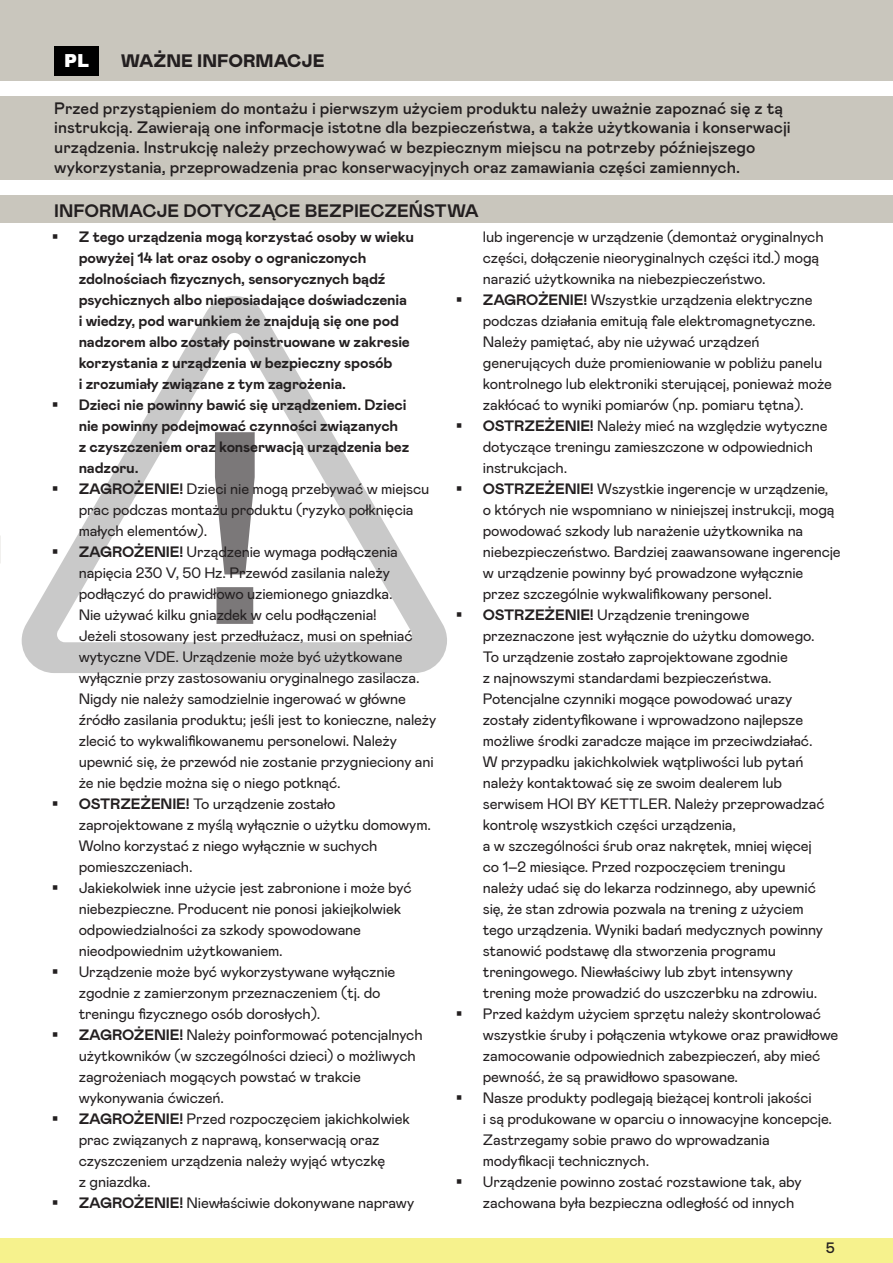
<style>
.page{position:relative;width:893px;height:1263px;background:#fff}
.page>*{position:absolute;margin:0;border:0;box-sizing:border-box;transform-origin:0 0}
.t1{font:700 18px "Mabry";color:#231f20}
.t2{font:900 18px "Mabry";color:#231f20}
.t3{font:900 18px "Arial";color:#fff}
.t4{font:500 16.5px/19.8px "Mabry";color:#231f20}
.t5{font:15px/21px "Mabry";letter-spacing:-.01em;color:#231f20}
.t6{font:700 15px/21px "Mabry";letter-spacing:-.01em;color:#231f20}
.t7{font:500 15px "Mabry";color:#231f20}
.s1{font-weight:700}
</style>
<div class="page">
<div style="left:0;top:0;width:893px;height:81px;background:#c9c6bd"></div>
<div style="left:0;top:1238px;width:893px;height:25px;background:#f6f28d"></div>
<div style="left:0;top:196px;width:893px;height:27px;background:#c9c6bd"></div>
<svg style="left:22px;top:296px;width:425px;height:377px"></svg>
<svg style="left:57px;top:333px;width:355px;height:309px"></svg>
<svg style="left:215px;top:432px;width:40px;height:192px"></svg>
<div style="left:0;top:97px;width:893px;height:83px;background:#c9c6bd"></div>
<div style="left:54px;top:46px;width:45px;height:30px;background:#000"></div>
<svg style="left:53px;top:403px;width:4px;height:4px"></svg>
<svg style="left:53px;top:487px;width:4px;height:4px"></svg>
<svg style="left:53px;top:550px;width:4px;height:4px"></svg>
<p class="t3" style="left:64px;top:47px;width:27px">PL</p>
<p class="t2" style="left:121px;top:48px;width:205px">WAŻNE INFORMACJE</p>
<p class="t4" style="left:54px;top:97px;width:738px">Przed przystąpieniem do montażu i pierwszym użyciem produktu należy uważnie zapoznać się z tą instrukcją. Zawierają one informacje istotne dla bezpieczeństwa, a także użytkowania i konserwacji urządzenia. Instrukcję należy przechowywać w bezpiecznym miejscu na potrzeby późniejszego wykorzystania, przeprowadzenia prac konserwacyjnych oraz zamawiania części zamiennych.</p>
<p class="t1" style="left:54px;top:198px;width:426px">INFORMACJE DOTYCZĄCE BEZPIECZEŃSTWA</p>
<p class="t6" style="left:79px;top:226px;width:337px">Z tego urządzenia mogą korzystać osoby w wieku powyżej 14 lat oraz osoby o ograniczonych zdolnościach fizycznych, sensorycznych bądź psychicznych albo nieposiadające doświadczenia i wiedzy, pod warunkiem że znajdują się one pod nadzorem albo zostały poinstruowane w zakresie korzystania z urządzenia w bezpieczny sposób<br>i zrozumiały związane z tym zagrożenia.</p>
<p class="t6" style="left:79px;top:394px;width:332px">Dzieci nie powinny bawić się urządzeniem. Dzieci nie powinny podejmować czynności związanych z czyszczeniem oraz konserwacją urządzenia bez nadzoru.</p>
<p class="t5" style="left:79px;top:478px;width:352px"><span class="s1">ZAGROŻENIE!</span> Dzieci nie mogą przebywać w miejscu prac podczas montażu produktu (ryzyko połknięcia małych elementów).</p>
<p class="t5" style="left:79px;top:541px;width:359px"><span class="s1">ZAGROŻENIE!</span> Urządzenie wymaga podłączenia napięcia 230 V, 50 Hz. Przewód zasilania należy podłączyć do prawidłowo uziemionego gniazdka.<br>Nie używać kilku gniazdek w celu podłączenia!<br>Jeżeli stosowany jest przedłużacz, musi on spełniać wytyczne VDE. Urządzenie może być użytkowane wyłącznie przy zastosowaniu oryginalnego zasilacza.<br>Nigdy nie należy samodzielnie ingerować w główne źródło zasilania produktu; jeśli jest to konieczne, należy zlecić to wykwalifikowanemu personelowi. Należy upewnić się, że przewód nie zostanie przygnieciony ani że nie będzie można się o niego potknąć.</p>
<p class="t5" style="left:79px;top:793px;width:354px"><span class="s1">OSTRZEŻENIE!</span> To urządzenie zostało zaprojektowane z myślą wyłącznie o użytku domowym.<br>Wolno korzystać z niego wyłącznie w suchych pomieszczeniach.</p>
<p class="t5" style="left:79px;top:877px;width:334px">Jakiekolwiek inne użycie jest zabronione i może być niebezpieczne. Producent nie ponosi jakiejkolwiek odpowiedzialności za szkody spowodowane nieodpowiednim użytkowaniem.</p>
<p class="t5" style="left:79px;top:961px;width:318px">Urządzenie może być wykorzystywane wyłącznie zgodnie z zamierzonym przeznaczeniem (tj. do treningu fizycznego osób dorosłych).</p>
<p class="t5" style="left:79px;top:1024px;width:345px"><span class="s1">ZAGROŻENIE!</span> Należy poinformować potencjalnych użytkowników (w szczególności dzieci) o możliwych zagrożeniach mogących powstać w trakcie wykonywania ćwiczeń.</p>
<p class="t5" style="left:79px;top:1108px;width:333px"><span class="s1">ZAGROŻENIE!</span> Przed rozpoczęciem jakichkolwiek prac związanych z naprawą, konserwacją oraz czyszczeniem urządzenia należy wyjąć wtyczkę<br>z gniazdka.</p>
<p class="t5" style="left:79px;top:1192px;width:337px"><span class="s1">ZAGROŻENIE!</span> Niewłaściwie dokonywane naprawy</p>
<p class="t5" style="left:483px;top:226px;width:342px">lub ingerencje w urządzenie (demontaż oryginalnych części, dołączenie nieoryginalnych części itd.) mogą narazić użytkownika na niebezpieczeństwo.</p>
<p class="t5" style="left:483px;top:289px;width:351px"><span class="s1">ZAGROŻENIE!</span> Wszystkie urządzenia elektryczne podczas działania emitują fale elektromagnetyczne.<br>Należy pamiętać, aby nie używać urządzeń generujących duże promieniowanie w pobliżu panelu kontrolnego lub elektroniki sterującej, ponieważ może zakłócać to wyniki pomiarów (np. pomiaru tętna).</p>
<p class="t5" style="left:483px;top:415px;width:346px"><span class="s1">OSTRZEŻENIE!</span> Należy mieć na względzie wytyczne dotyczące treningu zamieszczone w odpowiednich instrukcjach.</p>
<p class="t5" style="left:483px;top:478px;width:359px"><span class="s1">OSTRZEŻENIE!</span> Wszystkie ingerencje w urządzenie,<br>o których nie wspomniano w niniejszej instrukcji, mogą powodować szkody lub narażenie użytkownika na niebezpieczeństwo. Bardziej zaawansowane ingerencje w urządzenie powinny być prowadzone wyłącznie przez szczególnie wykwalifikowany personel.</p>
<p class="t5" style="left:483px;top:604px;width:343px"><span class="s1">OSTRZEŻENIE!</span> Urządzenie treningowe przeznaczone jest wyłącznie do użytku domowego.<br>To urządzenie zostało zaprojektowane zgodnie<br>z najnowszymi standardami bezpieczeństwa.<br>Potencjalne czynniki mogące powodować urazy zostały zidentyfikowane i wprowadzono najlepsze możliwe środki zaradcze mające im przeciwdziałać.<br>W przypadku jakichkolwiek wątpliwości lub pytań należy kontaktować się ze swoim dealerem lub serwisem HOI BY KETTLER. Należy przeprowadzać kontrolę wszystkich części urządzenia,<br>a w szczególności śrub oraz nakrętek, mniej więcej co 1–2 miesiące. Przed rozpoczęciem treningu należy udać się do lekarza rodzinnego, aby upewnić się, że stan zdrowia pozwala na trening z użyciem tego urządzenia. Wyniki badań medycznych powinny stanowić podstawę dla stworzenia programu treningowego. Niewłaściwy lub zbyt intensywny trening może prowadzić do uszczerbku na zdrowiu.</p>
<p class="t5" style="left:483px;top:1003px;width:357px">Przed każdym użyciem sprzętu należy skontrolować wszystkie śruby i połączenia wtykowe oraz prawidłowe zamocowanie odpowiednich zabezpieczeń, aby mieć pewność, że są prawidłowo spasowane.</p>
<p class="t5" style="left:483px;top:1087px;width:351px">Nasze produkty podlegają bieżącej kontroli jakości<br>i są produkowane w oparciu o innowacyjne koncepcje.<br>Zastrzegamy sobie prawo do wprowadzania modyfikacji technicznych.</p>
<p class="t5" style="left:483px;top:1171px;width:320px">Urządzenie powinno zostać rozstawione tak, aby zachowana była bezpieczna odległość od innych</p>
<p class="t7" style="left:826px;top:1237px;width:11px">5</p>
</div>
